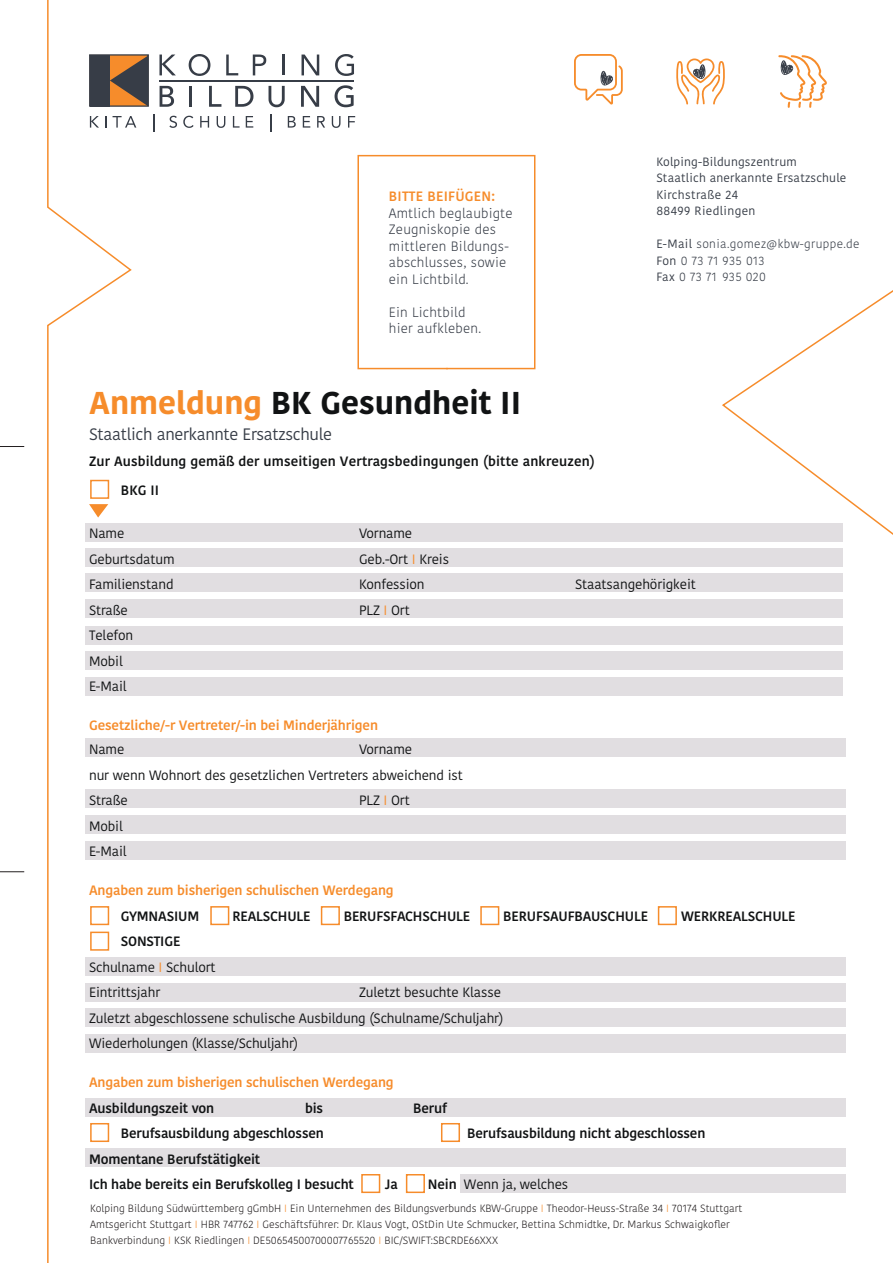
<style>
.page{position:relative;width:893px;height:1263px;background:#fff}
.page>*{position:absolute;margin:0;border:0;box-sizing:border-box;transform-origin:0 0}
.t1{font:700 31.5px "Kohinoor Bangla";color:#111314}
.t2{font:16.5px "Kohinoor Bangla";letter-spacing:-.02em;color:#373d47}
.t3{font:13.5px/25.5px "Kohinoor Bangla";letter-spacing:-.01em;color:#111314}
.t4{font:600 13.5px/25.5px "Kohinoor Bangla";letter-spacing:-.01em;color:#111314}
.t5{font:600 13.5px "Kohinoor Bangla";letter-spacing:-.01em;color:#f68c2b}
.t6{font:300 13.5px/16.5px "Kohinoor Bangla";letter-spacing:.015em;color:#373d47}
.t7{font:600 13.5px/28.5px "Kohinoor Bangla";letter-spacing:.01em;color:#111314}
.t8{font:600 13.5px "Kohinoor Bangla";letter-spacing:.015em;color:#f68c2b}
.t9{font:12px/16.5px "Kohinoor Bangla";letter-spacing:.015em;color:#373d47}
.t10{font:300 12px/16.5px "Kohinoor Bangla";letter-spacing:.03em;color:#373d47}
.t11{font:300 10.5px/15.8px "Kohinoor Bangla";color:#231f20}
.s1{font-weight:400}
.s2{color:#f68c2b}
.s3{font-weight:600}
</style>
<div class="page">
<div style="left:460px;top:1174px;width:385px;height:19px;background:#e1dee1"></div>
<div style="left:85px;top:1148px;width:760px;height:18px;background:#e1dee1"></div>
<div style="left:85px;top:1098px;width:760px;height:18px;background:#e1dee1"></div>
<div style="left:85px;top:842px;width:760px;height:18px;background:#e1dee1"></div>
<div style="left:85px;top:739px;width:760px;height:18px;background:#e1dee1"></div>
<div style="left:85px;top:815px;width:760px;height:18px;background:#e1dee1"></div>
<div style="left:85px;top:790px;width:760px;height:18px;background:#e1dee1"></div>
<div style="left:85px;top:958px;width:760px;height:18px;background:#e1dee1"></div>
<div style="left:85px;top:983px;width:760px;height:18px;background:#e1dee1"></div>
<div style="left:85px;top:1034px;width:760px;height:18px;background:#e1dee1"></div>
<div style="left:85px;top:1008px;width:760px;height:18px;background:#e1dee1"></div>
<div style="left:85px;top:651px;width:758px;height:19px;background:#e1dee1"></div>
<div style="left:85px;top:626px;width:758px;height:18px;background:#e1dee1"></div>
<div style="left:85px;top:677px;width:758px;height:18px;background:#e1dee1"></div>
<div style="left:85px;top:548px;width:758px;height:18px;background:#e1dee1"></div>
<div style="left:85px;top:524px;width:758px;height:18px;background:#e1dee1"></div>
<div style="left:85px;top:599px;width:758px;height:18px;background:#e1dee1"></div>
<div style="left:85px;top:574px;width:758px;height:18px;background:#e1dee1"></div>
<div style="left:210px;top:906px;width:19px;height:19px;border:2px solid #f68c2b"></div>
<div style="left:321px;top:906px;width:19px;height:19px;border:2px solid #f68c2b"></div>
<div style="left:480px;top:906px;width:19px;height:19px;border:2px solid #f68c2b"></div>
<div style="left:658px;top:906px;width:19px;height:19px;border:2px solid #f68c2b"></div>
<div style="left:441px;top:1123px;width:19px;height:19px;border:2px solid #f68c2b"></div>
<div style="left:361px;top:1174px;width:19px;height:19px;border:2px solid #f68c2b"></div>
<div style="left:406px;top:1174px;width:19px;height:19px;border:2px solid #f68c2b"></div>
<svg style="left:133px;top:54px;width:16px;height:53px"></svg>
<svg style="left:133px;top:56px;width:15px;height:50px"></svg>
<hr style="left:159px;top:80px;width:195px;height:1px;background:#373d47">
<svg style="left:159px;top:55px;width:17px;height:20px"></svg>
<svg style="left:189px;top:54px;width:21px;height:22px"></svg>
<svg style="left:226px;top:55px;width:12px;height:20px"></svg>
<svg style="left:253px;top:55px;width:13px;height:20px"></svg>
<hr style="left:282px;top:55px;width:3px;height:20px;background:#373d47">
<svg style="left:302px;top:55px;width:17px;height:20px"></svg>
<svg style="left:335px;top:54px;width:19px;height:22px"></svg>
<svg style="left:160px;top:86px;width:14px;height:21px"></svg>
<hr style="left:189px;top:86px;width:3px;height:21px;background:#373d47">
<svg style="left:209px;top:86px;width:12px;height:21px"></svg>
<svg style="left:235px;top:86px;width:18px;height:21px"></svg>
<svg style="left:269px;top:86px;width:16px;height:21px"></svg>
<svg style="left:301px;top:86px;width:18px;height:21px"></svg>
<svg style="left:335px;top:85px;width:19px;height:22px"></svg>
<svg style="left:133px;top:120px;width:3px;height:8px"></svg>
<svg style="left:169px;top:116px;width:8px;height:12px"></svg>
<svg style="left:183px;top:116px;width:11px;height:12px"></svg>
<svg style="left:200px;top:116px;width:9px;height:12px"></svg>
<svg style="left:217px;top:116px;width:8px;height:12px"></svg>
<svg style="left:233px;top:116px;width:7px;height:12px"></svg>
<svg style="left:246px;top:116px;width:7px;height:12px"></svg>
<svg style="left:288px;top:116px;width:8px;height:12px"></svg>
<svg style="left:303px;top:116px;width:7px;height:12px"></svg>
<svg style="left:317px;top:116px;width:8px;height:12px"></svg>
<svg style="left:332px;top:116px;width:8px;height:12px"></svg>
<svg style="left:348px;top:116px;width:7px;height:12px"></svg>
<svg style="left:153px;top:114px;width:1px;height:17px"></svg>
<svg style="left:270px;top:114px;width:1px;height:17px"></svg>
<svg style="left:0;top:0;width:133px;height:1263px"></svg>
<svg style="left:721px;top:290px;width:172px;height:406px"></svg>
<svg style="left:574px;top:54px;width:49px;height:50px"></svg>
<svg style="left:676px;top:59px;width:49px;height:45px"></svg>
<svg style="left:778px;top:55px;width:49px;height:53px"></svg>
<svg style="left:357px;top:154px;width:179px;height:216px"></svg>
<svg style="left:89px;top:504px;width:19px;height:13px"></svg>
<p class="t8" style="left:389px;top:185px;width:108px">BITTE BEIFÜGEN:</p>
<p class="t6" style="left:389px;top:204px;width:125px">Amtlich beglaubigte<br>Zeugniskopie des mittleren Bildungs&shy;abschlusses, sowie ein Lichtbild.</p>
<p class="t6" style="left:389px;top:303px;width:94px">Ein Lichtbild hier aufkleben.</p>
<p class="t9" style="left:656px;top:153px;width:192px">Kolping-Bildungszentrum<br>Staatlich anerkannte Ersatzschule<br>Kirchstraße 24<br>88499 Riedlingen</p>
<p class="t10" style="left:656px;top:236px;width:205px"><span class="s1">E-Mail</span> sonia.gomez@kbw-gruppe.de<br><span class="s1">Fon</span> 0 73 71 935 013<br><span class="s1">Fax</span> 0 73 71 935 020</p>
<h1 class="t1" style="left:89px;top:376px;width:433px"><span class="s2">Anmeldung</span> BK Gesundheit II</h1>
<p class="t2" style="left:89px;top:421px;width:244px">Staatlich anerkannte Ersatzschule</p>
<p class="t7" style="left:121px;top:446px;width:476px;text-indent:-32px">Zur Ausbildung gemäß der umseitigen Vertragsbedingungen (bitte ankreuzen)<br>BKG II</p>
<p class="t3" style="left:89px;top:520px;width:37px">Name</p>
<p class="t3" style="left:359px;top:520px;width:55px">Vorname</p>
<p class="t3" style="left:89px;top:546px;width:87px">Geburtsdatum</p>
<p class="t3" style="left:359px;top:546px;width:92px">Geb.-Ort <span class="s2">I</span> Kreis</p>
<p class="t3" style="left:89px;top:571px;width:86px">Familienstand</p>
<p class="t3" style="left:359px;top:571px;width:67px">Konfession</p>
<p class="t3" style="left:575px;top:571px;width:122px">Staatsangehörigkeit</p>
<p class="t3" style="left:89px;top:597px;width:40px">Straße</p>
<p class="t3" style="left:359px;top:597px;width:52px">PLZ <span class="s2">I</span> Ort</p>
<p class="t3" style="left:89px;top:622px;width:46px">Telefon<br>Mobil<br>E-Mail</p>
<p class="t5" style="left:89px;top:714px;width:290px">Gesetzliche/-r Vertreter/-in bei Minderjährigen</p>
<p class="t3" style="left:89px;top:736px;width:37px">Name</p>
<p class="t3" style="left:89px;top:736px;width:375px;text-indent:270px">Vorname<br>nur wenn Wohnort des gesetzlichen Vertreters abweichend ist<br>Straße</p>
<p class="t3" style="left:359px;top:787px;width:52px">PLZ <span class="s2">I</span> Ort</p>
<p class="t3" style="left:89px;top:813px;width:39px">Mobil<br>E-Mail</p>
<p class="t5" style="left:89px;top:879px;width:306px">Angaben zum bisherigen schulischen Werdegang</p>
<p class="t4" style="left:121px;top:902px;width:80px">GYMNASIUM</p>
<p class="t4" style="left:232px;top:902px;width:80px">REALSCHULE</p>
<p class="t4" style="left:344px;top:902px;width:128px">BERUFSFACHSCHULE</p>
<p class="t4" style="left:503px;top:902px;width:146px">BERUFSAUFBAUSCHULE</p>
<p class="t4" style="left:681px;top:902px;width:116px">WERKREALSCHULE</p>
<p class="t3" style="left:89px;top:928px;width:128px;text-indent:32px"><span class="s3">SONSTIGE<br></span>Schulname <span class="s2">I</span> Schulort<br>Eintrittsjahr</p>
<p class="t3" style="left:89px;top:979px;width:416px;text-indent:270px">Zuletzt besuchte Klasse<br>Zuletzt abgeschlossene schulische Ausbildung (Schulname/Schuljahr)<br>Wiederholungen (Klasse/Schuljahr)</p>
<p class="t5" style="left:89px;top:1071px;width:306px">Angaben zum bisherigen schulischen Werdegang</p>
<p class="t4" style="left:89px;top:1094px;width:127px">Ausbildungszeit von</p>
<p class="t4" style="left:305px;top:1094px;width:20px">bis</p>
<p class="t4" style="left:413px;top:1094px;width:36px">Beruf</p>
<p class="t4" style="left:121px;top:1120px;width:205px">Berufsausbildung abgeschlossen</p>
<p class="t4" style="left:467px;top:1120px;width:240px">Berufsausbildung nicht abgeschlossen</p>
<p class="t4" style="left:89px;top:1145px;width:266px">Momentane Berufstätigkeit<br>Ich habe bereits ein Berufskolleg I besucht</p>
<p class="t4" style="left:385px;top:1171px;width:14px">Ja</p>
<p class="t3" style="left:428px;top:1171px;width:142px"><span class="s3">Nein</span> Wenn ja, welches</p>
<p class="t11" style="left:90px;top:1200px;width:654px">Kolping Bildung Südwürttemberg gGmbH <span class="s2">I</span> Ein Unternehmen des Bildungsverbunds KBW-Gruppe <span class="s2">I</span> Theodor-Heuss-Straße 34 <span class="s2">I</span> 70174 Stuttgart<br>Amtsgericht Stuttgart <span class="s2">I</span> HBR 747762 <span class="s2">I</span> Geschäftsführer: Dr. Klaus Vogt, OStDin Ute Schmucker, Bettina Schmidtke, Dr. Markus Schwaigkofler<br>Bankverbindung <span class="s2">I</span> KSK Riedlingen <span class="s2">I</span> DE50654500700007765520 <span class="s2">I</span> BIC/SWIFT:SBCRDE66XXX</p>
</div>
